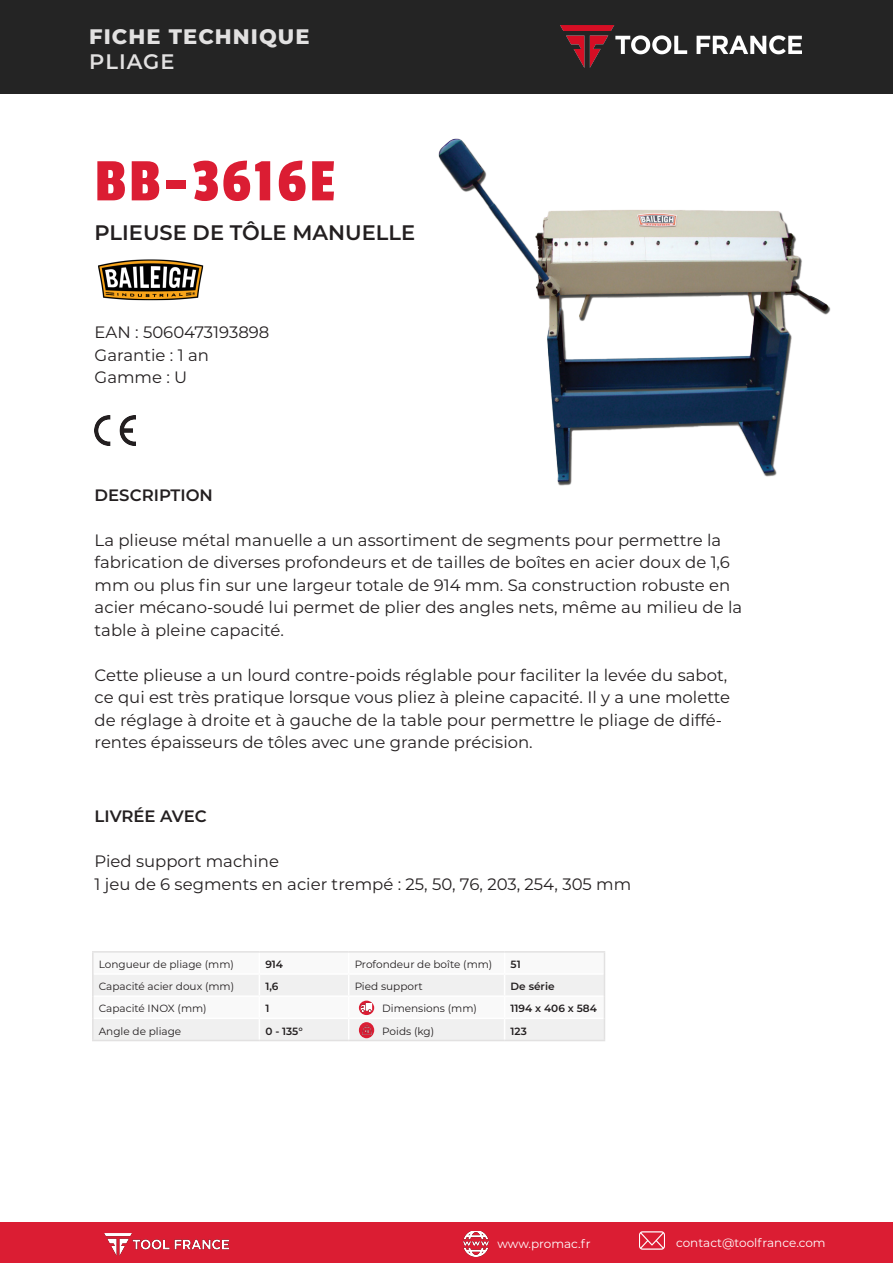
<style>
.page{position:relative;width:893px;height:1263px;background:#fff}
.page>*{position:absolute;margin:0;border:0;box-sizing:border-box;transform-origin:0 0}
.t1{font:63px "Passion One";letter-spacing:.05em;color:#db1d33}
.t2{font:600 21px "Montserrat";color:#231f20}
.t3{font:800 21px "Montserrat";letter-spacing:.05em;color:#e2e1e1}
.t4{font:600 21px "Montserrat";letter-spacing:.05em;color:#e2e1e1}
.t5{font:16.5px/22.5px "Montserrat";color:#231f20}
.t6{font:600 16.5px "Montserrat";color:#231f20}
.t7{font:12px "Montserrat";color:#fff}
.t8{font:10.5px "Montserrat";color:#231f20}
.t9{font:600 10.5px "Montserrat";color:#231f20}
</style>
<div class="page">
<div style="left:0;top:0;width:893px;height:94px;background:#242424"></div>
<div style="left:0;top:1222px;width:893px;height:41px;background:#db1d33"></div>
<img style="left:104px;top:1233px;width:124px;height:22px">
<img style="left:560px;top:25px;width:242px;height:42px">
<img style="left:438px;top:138px;width:393px;height:348px">
<img style="left:98px;top:259px;width:106px;height:42px">
<img style="left:95px;top:416px;width:41px;height:29px">
<img style="left:463px;top:1231px;width:25px;height:25px">
<img style="left:639px;top:1231px;width:25px;height:19px">
<hr style="left:92px;top:951px;width:167px;height:1px;background:#e2e1e1">
<hr style="left:92px;top:952px;width:2px;height:22px;background:#e2e1e1">
<hr style="left:259px;top:951px;width:90px;height:1px;background:#e2e1e1">
<hr style="left:349px;top:951px;width:156px;height:1px;background:#e2e1e1">
<hr style="left:505px;top:951px;width:100px;height:1px;background:#e2e1e1">
<hr style="left:92px;top:974px;width:2px;height:22px;background:#e2e1e1">
<hr style="left:92px;top:996px;width:2px;height:22px;background:#e2e1e1">
<hr style="left:92px;top:1018px;width:2px;height:22px;background:#e2e1e1">
<hr style="left:92px;top:1040px;width:167px;height:1px;background:#e2e1e1">
<hr style="left:259px;top:1040px;width:90px;height:1px;background:#e2e1e1">
<hr style="left:349px;top:1040px;width:156px;height:1px;background:#e2e1e1">
<hr style="left:505px;top:1040px;width:100px;height:1px;background:#e2e1e1">
<svg style="left:93px;top:952px;width:512px;height:88px"></svg>
<p class="t3" style="left:89px;top:21px;width:222px">FICHE TECHNIQUE</p>
<p class="t4" style="left:89px;top:47px;width:87px">PLIAGE</p>
<p class="t1" style="left:95px;top:148px;width:242px">BB-3616E</p>
<p class="t2" style="left:95px;top:218px;width:322px">PLIEUSE DE TÔLE MANUELLE</p>
<p class="t5" style="left:95px;top:321px;width:176px">EAN : 5060473193898</p>
<p class="t5" style="left:95px;top:343px;width:116px">Garantie : 1 an</p>
<p class="t5" style="left:95px;top:366px;width:94px">Gamme : U</p>
<p class="t6" style="left:95px;top:483px;width:120px">DESCRIPTION</p>
<p class="t5" style="left:95px;top:528px;width:649px">La plieuse métal manuelle a un assortiment de segments pour permettre la fabrication de diverses profondeurs et de tailles de boîtes en acier doux de 1,6 mm ou plus fin sur une largeur totale de 914 mm. Sa construction robuste en acier mécano-soudé lui permet de plier des angles nets, même au milieu de la table à pleine capacité.</p>
<p class="t5" style="left:95px;top:663px;width:637px">Cette plieuse a un lourd contre-poids réglable pour faciliter la levée du sabot, ce qui est très pratique lorsque vous pliez à pleine capacité. Il y a une molette de réglage à droite et à gauche de la table pour permettre le pliage de diffé&shy;rentes épaisseurs de tôles avec une grande précision.</p>
<p class="t6" style="left:95px;top:804px;width:114px">LIVRÉE AVEC</p>
<p class="t5" style="left:95px;top:849px;width:186px">Pied support machine</p>
<p class="t5" style="left:95px;top:872px;width:538px">1 jeu de 6 segments en acier trempé : 25, 50, 76, 203, 254, 305 mm</p>
<p class="t8" style="left:99px;top:957px;width:137px">Longueur de pliage (mm)</p>
<p class="t9" style="left:265px;top:957px;width:19px">914</p>
<p class="t8" style="left:355px;top:957px;width:139px">Profondeur de boîte (mm)</p>
<p class="t9" style="left:511px;top:957px;width:12px">51</p>
<p class="t8" style="left:99px;top:979px;width:137px">Capacité acier doux (mm)</p>
<p class="t9" style="left:265px;top:979px;width:15px">1,6</p>
<p class="t8" style="left:355px;top:979px;width:69px">Pied support</p>
<p class="t9" style="left:511px;top:979px;width:45px">De série</p>
<p class="t8" style="left:99px;top:1001px;width:109px">Capacité INOX (mm)</p>
<p class="t9" style="left:265px;top:1001px;width:6px">1</p>
<p class="t8" style="left:382px;top:1001px;width:96px">Dimensions (mm)</p>
<p class="t9" style="left:511px;top:1001px;width:88px">1194 x 406 x 584</p>
<p class="t8" style="left:99px;top:1023px;width:84px">Angle de pliage</p>
<p class="t9" style="left:265px;top:1023px;width:39px">0 - 135°</p>
<p class="t8" style="left:382px;top:1023px;width:54px">Poids (kg)</p>
<p class="t9" style="left:511px;top:1023px;width:18px">123</p>
<p class="t7" style="left:497px;top:1235px;width:95px">www.promac.fr</p>
<p class="t7" style="left:676px;top:1234px;width:151px">contact@toolfrance.com</p>
</div>
